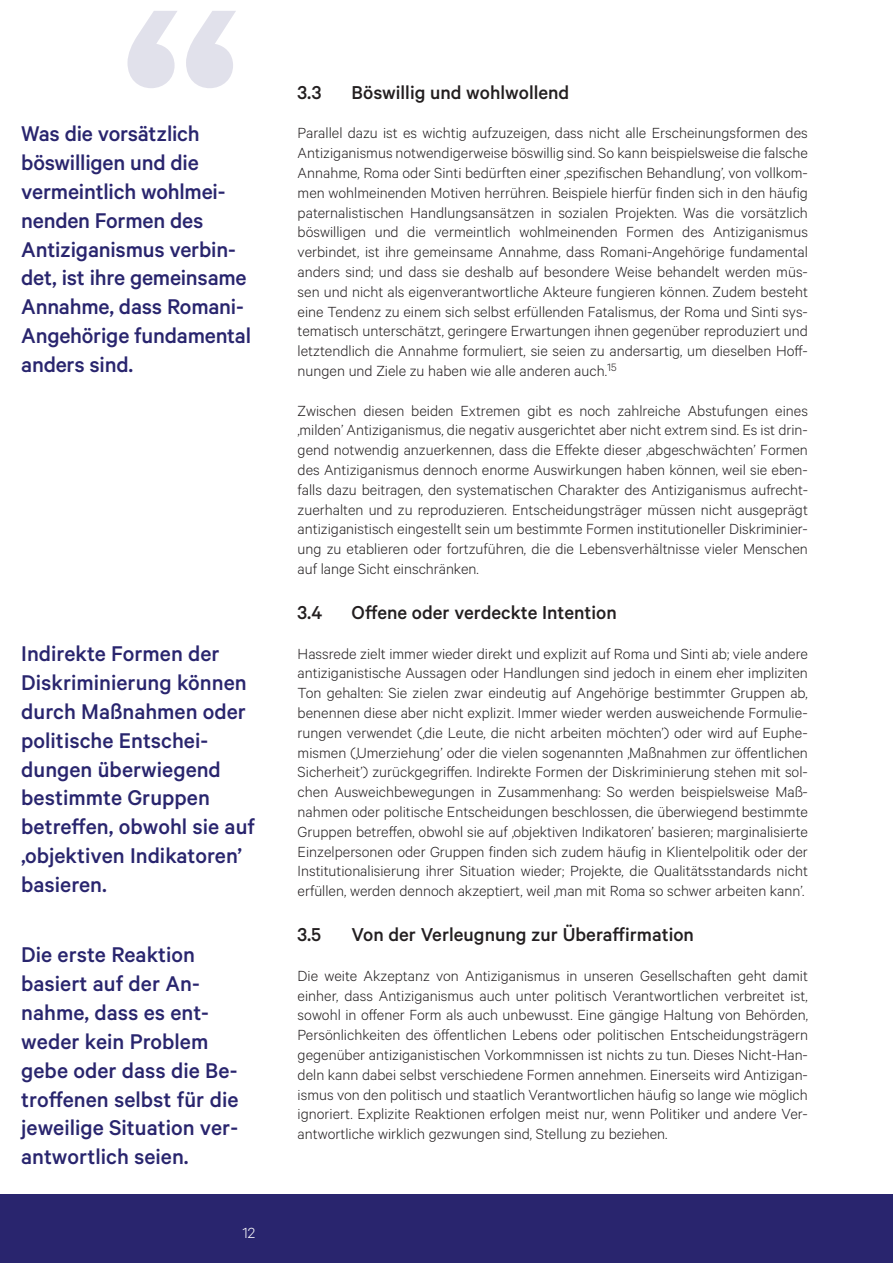
<style>
.page{position:relative;width:893px;height:1263px;background:#fff}
.page>*{position:absolute;margin:0;border:0;box-sizing:border-box;transform-origin:0 0}
.t1{font:600 300px "Calibre";color:#29256e}
.t2{font:500 24px/28.8px "Calibre";color:#29256e}
.t3{font:500 21px "Calibre";color:#231f20}
.t4{font:300 16.5px/19.8px "Calibre";color:#231f20;text-align:justify}
.t5{font:300 16.5px "Calibre";color:#fff}
</style>
<div class="page">
<div style="left:0;top:1195px;width:893px;height:68px;background:#29256e"></div>
<h1 class="t1" style="left:121px;top:-77px;width:121px">“</h1>
<p class="t2" style="left:21px;top:119px;width:206px">Was die vorsätzlich böswilligen und die vermeintlich wohlmei-</p>
<p class="t2" style="left:21px;top:205px;width:231px">nenden Formen des<br>Antiziganismus verbin&shy;det, ist ihre gemeinsame<br>Annahme, dass Romani-<br>Angehörige fundamental anders sind.</p>
<p class="t2" style="left:21px;top:639px;width:235px">Indirekte Formen der<br>Diskriminierung können durch Maßnahmen oder politische Entschei&shy;dungen überwiegend bestimmte Gruppen betreffen, obwohl sie auf ‚objektiven Indikatoren’ basieren.</p>
<p class="t2" style="left:21px;top:940px;width:219px">Die erste Reaktion basiert auf der An&shy;nahme, dass es ent&shy;weder kein Problem gebe oder dass die Be&shy;troffenen selbst für die jeweilige Situation ver&shy;antwortlich seien.</p>
<p class="t5" style="left:242px;top:1223px;width:14px">12</p>
<p class="t3" style="left:298px;top:80px;width:25px">3.3</p>
<p class="t3" style="left:352px;top:80px;width:219px">Böswillig und wohlwollend</p>
<p class="t4" style="left:298px;top:123px;width:512px">Parallel dazu ist es wichtig aufzuzeigen, dass nicht alle Erscheinungsformen des Antiziganismus notwendigerweise böswillig sind. So kann beispielsweise die falsche Annahme, Roma oder Sinti bedürften einer ‚spezifischen Behandlung’, von vollkom&shy;men wohlmeinenden Motiven herrühren. Beispiele hierfür finden sich in den häufig paternalistischen Handlungsansätzen in sozialen Projekten. Was die vorsätzlich böswilligen und die vermeintlich wohlmeinenden Formen des Antiziganismus verbindet, ist ihre gemeinsame Annahme, dass Romani-Angehörige fundamental anders sind; und dass sie deshalb auf besondere Weise behandelt werden müs&shy;sen und nicht als eigenverantwortliche Akteure fungieren können. Zudem besteht eine Tendenz zu einem sich selbst erfüllenden Fatalismus, der Roma und Sinti sys&shy;tematisch unterschätzt, geringere Erwartungen ihnen gegenüber reproduziert und letztendlich die Annahme formuliert, sie seien zu andersartig, um dieselben Hoff&shy;nungen und Ziele zu haben wie alle anderen auch.<sup>15</sup></p>
<p class="t4" style="left:298px;top:400px;width:512px">Zwischen diesen beiden Extremen gibt es noch zahlreiche Abstufungen eines ‚milden’ Antiziganismus, die negativ ausgerichtet aber nicht extrem sind. Es ist drin&shy;gend notwendig anzuerkennen, dass die Effekte dieser ‚abgeschwächten’ Formen des Antiziganismus dennoch enorme Auswirkungen haben können, weil sie eben&shy;falls dazu beitragen, den systematischen Charakter des Antiziganismus aufrecht&shy;zuerhalten und zu reproduzieren. Entscheidungsträger müssen nicht ausgeprägt antiziganistisch eingestellt sein um bestimmte Formen institutioneller Diskriminier&shy;ung zu etablieren oder fortzuführen, die die Lebensverhältnisse vieler Menschen auf lange Sicht einschränken.</p>
<p class="t3" style="left:298px;top:600px;width:26px">3.4</p>
<p class="t3" style="left:352px;top:600px;width:267px">Offene oder verdeckte Intention</p>
<p class="t4" style="left:298px;top:643px;width:512px">Hassrede zielt immer wieder direkt und explizit auf Roma und Sinti ab; viele andere antiziganistische Aussagen oder Handlungen sind jedoch in einem eher impliziten Ton gehalten: Sie zielen zwar eindeutig auf Angehörige bestimmter Gruppen ab, benennen diese aber nicht explizit. Immer wieder werden ausweichende Formulie&shy;rungen verwendet (‚die Leute, die nicht arbeiten möchten’) oder wird auf Euphe&shy;mismen (‚Umerziehung’ oder die vielen sogenannten ‚Maßnahmen zur öffentlichen Sicherheit’) zurückgegriffen. Indirekte Formen der Diskriminierung stehen mit sol&shy;chen Ausweichbewegungen in Zusammenhang: So werden beispielsweise Maß&shy;nahmen oder politische Entscheidungen beschlossen, die überwiegend bestimmte Gruppen betreffen, obwohl sie auf ‚objektiven Indikatoren’ basieren; marginalisierte Einzelpersonen oder Gruppen finden sich zudem häufig in Klientelpolitik oder der Institutionalisierung ihrer Situation wieder; Projekte, die Qualitätsstandards nicht erfüllen, werden dennoch akzeptiert, weil ‚man mit Roma so schwer arbeiten kann’.</p>
<p class="t3" style="left:298px;top:922px;width:25px">3.5</p>
<p class="t3" style="left:352px;top:922px;width:344px">Von der Verleugnung zur Überaffirmation</p>
<p class="t4" style="left:298px;top:965px;width:512px">Die weite Akzeptanz von Antiziganismus in unseren Gesellschaften geht damit einher, dass Antiziganismus auch unter politisch Verantwortlichen verbreitet ist, sowohl in offener Form als auch unbewusst. Eine gängige Haltung von Behörden, Persönlichkeiten des öffentlichen Lebens oder politischen Entscheidungsträgern gegenüber antiziganistischen Vorkommnissen ist nichts zu tun. Dieses Nicht-Han&shy;deln kann dabei selbst verschiedene Formen annehmen. Einerseits wird Antizigan&shy;ismus von den politisch und staatlich Verantwortlichen häufig so lange wie möglich ignoriert. Explizite Reaktionen erfolgen meist nur, wenn Politiker und andere Ver&shy;antwortliche wirklich gezwungen sind, Stellung zu beziehen.</p>
</div>
